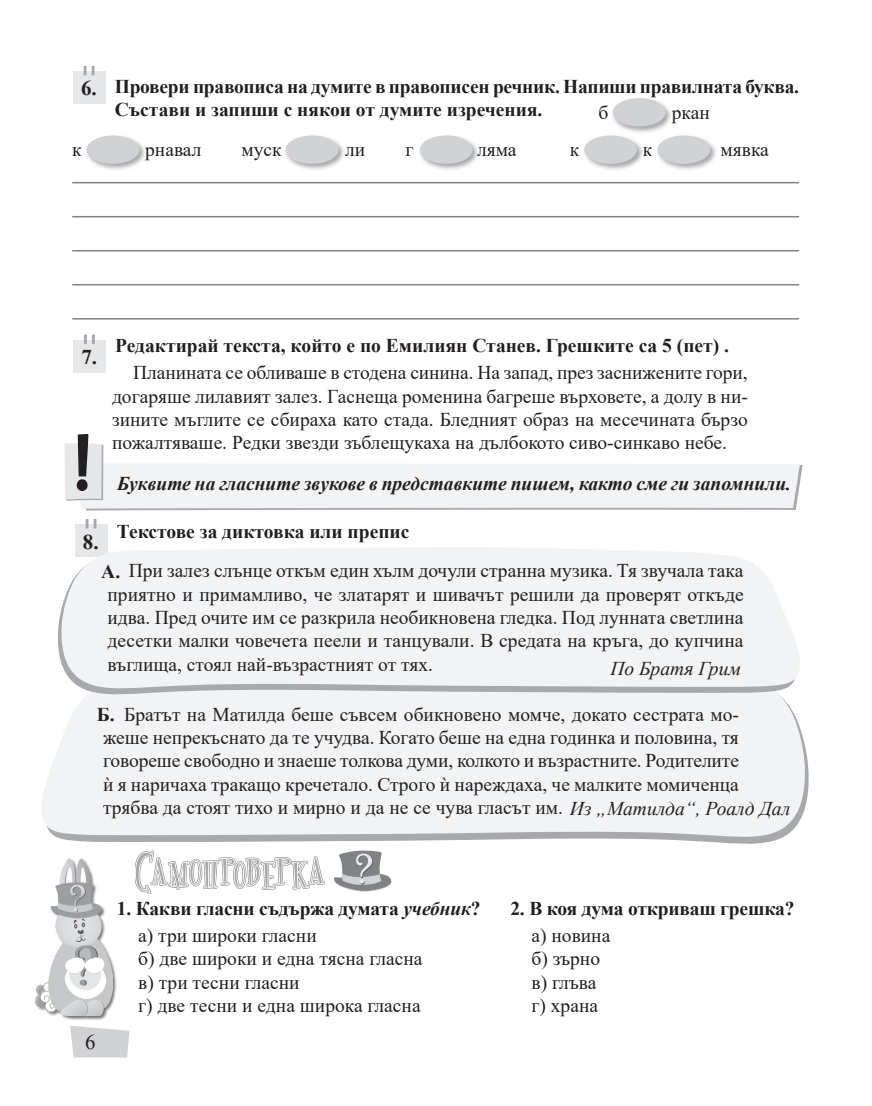
<style>
.page{position:relative;width:872px;height:1106px;background:#fff}
.page>*{position:absolute;margin:0;border:0;box-sizing:border-box;transform-origin:0 0}
.t1{font:84px "Viol BG Bold";color:#231f20}
.t2{font:42px "Poor Richard";color:#57585a}
.t3{font:700 21px "Times New Roman";color:#231f20}
.t4{font:21px "Times New Roman";color:#231f20}
.t5{font:19.5px/23.4px "Times New Roman";color:#231f20}
.t6{font:700 19.5px/23.4px "Times New Roman";letter-spacing:-.01em;color:#231f20}
.t7{font:italic 700 19.5px "Times New Roman";color:#231f20}
.t8{font:italic 19.5px "Times New Roman";color:#231f20}
.s1{font-weight:700}
.s2{font-style:italic}
</style>
<div class="page">
<svg style="left:59px;top:751px;width:750px;height:93px"></svg>
<div style="left:42px;top:696px;width:764px;height:142px;background:#f2f3f4"></div>
<div style="left:73px;top:71px;width:32px;height:33px;background:#e6e7e9"></div>
<svg style="left:84px;top:66px;width:10px;height:9px"></svg>
<div style="left:73px;top:340px;width:32px;height:32px;background:#e6e7e9"></div>
<svg style="left:84px;top:334px;width:11px;height:10px"></svg>
<svg style="left:613px;top:98px;width:58px;height:35px"></svg>
<div style="left:612px;top:98px;width:53px;height:28px;background:#d1d2d4;border-radius:50%"></div>
<svg style="left:87px;top:136px;width:58px;height:34px"></svg>
<div style="left:86px;top:135px;width:53px;height:29px;background:#d1d2d4;border-radius:50%"></div>
<svg style="left:419px;top:137px;width:59px;height:33px"></svg>
<div style="left:420px;top:135px;width:53px;height:29px;background:#d1d2d4;border-radius:50%"></div>
<svg style="left:285px;top:137px;width:59px;height:33px"></svg>
<div style="left:286px;top:135px;width:52px;height:29px;background:#d1d2d4;border-radius:50%"></div>
<svg style="left:584px;top:136px;width:59px;height:34px"></svg>
<div style="left:584px;top:135px;width:53px;height:29px;background:#d1d2d4;border-radius:50%"></div>
<svg style="left:657px;top:136px;width:59px;height:34px"></svg>
<div style="left:657px;top:135px;width:53px;height:29px;background:#d1d2d4;border-radius:50%"></div>
<hr style="left:73px;top:182px;width:725px;height:1px;background:#808285">
<hr style="left:73px;top:216px;width:725px;height:1px;background:#808285">
<hr style="left:73px;top:250px;width:725px;height:1px;background:#808285">
<hr style="left:73px;top:284px;width:725px;height:1px;background:#808285">
<hr style="left:73px;top:318px;width:725px;height:1px;background:#808285">
<div style="left:75px;top:524px;width:32px;height:33px;background:#e6e7e9"></div>
<svg style="left:94px;top:519px;width:2px;height:9px"></svg>
<svg style="left:86px;top:519px;width:2px;height:9px"></svg>
<svg style="left:58px;top:611px;width:722px;height:85px;fill:#f2f3f4"></svg>
<svg style="left:61px;top:547px;width:739px;height:143px;fill:#f2f3f4"></svg>
<svg style="left:135px;top:850px;width:190px;height:44px"></svg>
<svg style="left:334px;top:850px;width:57px;height:41px"></svg>
<div style="left:35px;top:858px;width:82px;height:162px;background:#231f20;opacity:.6"></div>
<img style="left:35px;top:858px;width:77px;height:158px">
<svg style="left:65px;top:443px;width:737px;height:67px"></svg>
<svg style="left:70px;top:1025px;width:60px;height:32px;background:#d8d8da"></svg>
<p class="t3" style="left:81px;top:73px;width:17px">6.</p>
<p class="t6" style="left:115px;top:74px;width:686px">Провери правописа на думите в правописен речник. Напиши правилната буква.<br>Състави и запиши с някои от думите изречения.</p>
<p class="t5" style="left:598px;top:100px;width:11px">б</p>
<p class="t5" style="left:672px;top:100px;width:40px">ркан</p>
<p class="t5" style="left:72px;top:137px;width:11px">к</p>
<p class="t5" style="left:145px;top:137px;width:58px">рнавал</p>
<p class="t5" style="left:241px;top:137px;width:42px">муск</p>
<p class="t5" style="left:345px;top:137px;width:22px">ли</p>
<p class="t5" style="left:405px;top:137px;width:9px">г</p>
<p class="t5" style="left:477px;top:137px;width:41px">ляма</p>
<p class="t5" style="left:570px;top:137px;width:11px">к</p>
<p class="t5" style="left:643px;top:137px;width:11px">к</p>
<p class="t5" style="left:720px;top:137px;width:50px">мявка</p>
<p class="t3" style="left:81px;top:342px;width:17px">7.</p>
<h1 class="t1" style="left:69px;top:418px;width:28px">!</h1>
<p class="t3" style="left:83px;top:526px;width:17px">8.</p>
<p class="t6" style="left:115px;top:334px;width:615px">Редактирай текста, който е по Емилиян Станев. Грешките са 5 (пет) .</p>
<p class="t5" style="left:112px;top:360px;width:637px;text-align:justify;text-indent:21px">Планината се обливаше в стодена синина. На запад, през заснижените гори, догаряше лилавият залез. Гаснеща роменина багреше върховете, а долу в ни&shy;зините мъглите се сбираха като стада. Бледният образ на месечината бързо пожалтяваше. Редки звезди зъблещукаха на дълбокото сиво-синкаво небе.</p>
<p class="t7" style="left:117px;top:469px;width:675px">Буквите на гласните звукове в представките пишем, както сме ги запомнили.</p>
<p class="t6" style="left:117px;top:519px;width:294px">Текстове за диктовка или препис</p>
<p class="t5" style="left:107px;top:558px;width:637px;text-align:justify;text-indent:-6px"><span class="s1">A.</span> При залез слънце откъм един хълм дочули странна музика. Тя звучала така приятно и примамливо, че златарят и шивачът решили да проверят откъде идва. Пред очите им се разкрила необикновена гледка. Под лунната светлина десетки малки човечета пеели и танцували. В средата на кръга, до купчина въглища, стоял най-възрастният от тях.</p>
<p class="t8" style="left:610px;top:655px;width:132px">По Братя Грим</p>
<p class="t5" style="left:103px;top:701px;width:688px;text-indent:21px">Братът на Матилда беше съвсем обикновено момче, докато сестрата мо-<br>жеше непрекъснато да те учудва. Когато беше на една годинка и половина, тя говореше свободно и знаеше толкова думи, колкото и възрастните. Родителите<br>ѝ я наричаха тракащо кречетало. Строго ѝ нареждаха, че малките момиченца трябва да стоят тихо и мирно и да не се чува гласът им. <span class="s2">Из „Матилда“, Роалд Дал</span></p>
<p class="t6" style="left:97px;top:702px;width:19px">Б.</p>
<h2 class="t2" style="left:356px;top:845px;width:19px">?</h2>
<p class="t4" style="left:85px;top:1027px;width:12px">6</p>
<p class="t6" style="left:117px;top:896px;width:365px">1. Какви гласни съдържа думата <span class="s2">учебник</span>?</p>
<p class="t6" style="left:510px;top:896px;width:285px">2. В коя дума откриваш грешка?</p>
<p class="t5" style="left:138px;top:923px;width:286px">а) три широки гласни<br>б) две широки и една тясна гласна в) три тесни гласни<br>г) две тесни и една широка гласна</p>
<p class="t5" style="left:531px;top:923px;width:80px">а) новина б) зърно в) глъва г) храна</p>
</div>
